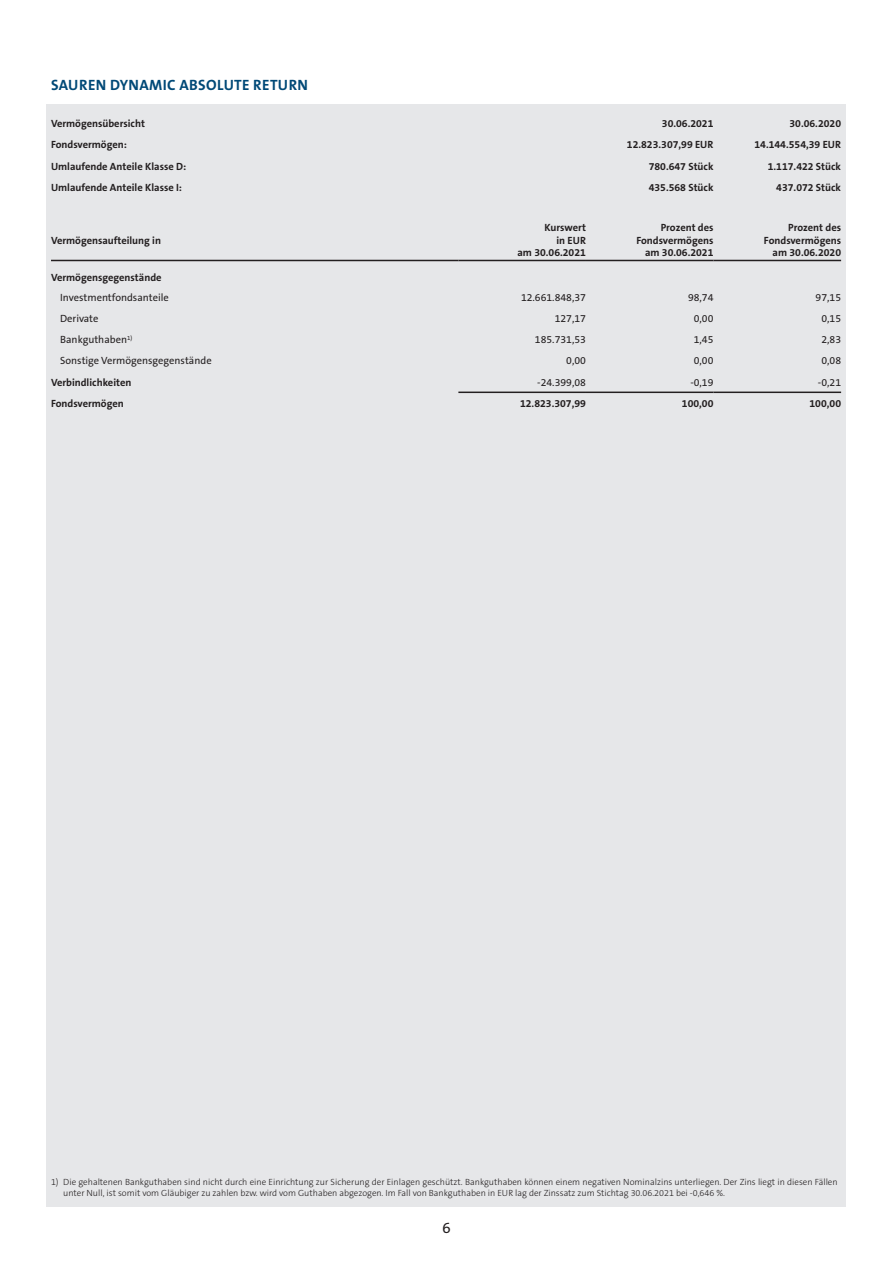
<style>
.page{position:relative;width:893px;height:1263px;background:#fff}
.page>*{position:absolute;margin:0;border:0;box-sizing:border-box;transform-origin:0 0}
.Inhaltsverzeichnis{font:700 15px "The Sans Os F";letter-spacing:.025em;color:#004977}
.t1{font:15px "The Sans Os F";color:#231f20}
.t2{font:700 10.5px "The Sans Os F";color:#231f20}
.t3{font:10.5px "The Sans Os F";color:#231f20}
.t4{font:300 9px/11.1px "The Sans Os F";color:#231f20}
</style>
<div class="page">
<div style="left:47px;top:104px;width:799px;height:1102px;background:#e6e7e9"></div>
<hr style="left:51px;top:260px;width:407px;height:1px;background:#231f20">
<hr style="left:458px;top:260px;width:128px;height:1px;background:#231f20">
<hr style="left:586px;top:260px;width:127px;height:1px;background:#231f20">
<hr style="left:713px;top:260px;width:128px;height:1px;background:#231f20">
<hr style="left:458px;top:392px;width:128px;height:1px;background:#231f20">
<hr style="left:586px;top:392px;width:127px;height:1px;background:#231f20">
<hr style="left:713px;top:392px;width:128px;height:1px;background:#231f20">
<p class="Inhaltsverzeichnis" style="left:51px;top:75px;width:258px">SAUREN DYNAMIC ABSOLUTE RETURN</p>
<p class="t2" style="left:51px;top:117px;width:95px">Vermögensübersicht</p>
<p class="t2" style="left:662px;top:117px;width:53px">30.06.2021</p>
<p class="t2" style="left:789px;top:117px;width:53px">30.06.2020</p>
<p class="t2" style="left:51px;top:138px;width:77px">Fondsvermögen:</p>
<p class="t2" style="left:627px;top:138px;width:88px">12.823.307,99 EUR</p>
<p class="t2" style="left:754px;top:138px;width:88px">14.144.554,39 EUR</p>
<p class="t2" style="left:51px;top:159px;width:137px">Umlaufende Anteile Klasse D:</p>
<p class="t2" style="left:649px;top:159px;width:66px">780.647 Stück</p>
<p class="t2" style="left:768px;top:159px;width:75px">1.117.422 Stück</p>
<p class="t2" style="left:51px;top:181px;width:133px">Umlaufende Anteile Klasse I:</p>
<p class="t2" style="left:649px;top:181px;width:66px">435.568 Stück</p>
<p class="t2" style="left:776px;top:181px;width:66px">437.072 Stück</p>
<p class="t2" style="left:51px;top:233px;width:112px">Vermögensaufteilung in</p>
<p class="t2" style="left:545px;top:221px;width:43px">Kurswert</p>
<p class="t2" style="left:556px;top:233px;width:31px">in EUR</p>
<p class="t2" style="left:517px;top:246px;width:70px">am 30.06.2021</p>
<p class="t2" style="left:661px;top:221px;width:54px">Prozent des</p>
<p class="t2" style="left:636px;top:233px;width:79px">Fondsvermögens</p>
<p class="t2" style="left:645px;top:246px;width:70px">am 30.06.2021</p>
<p class="t2" style="left:788px;top:221px;width:54px">Prozent des</p>
<p class="t2" style="left:764px;top:233px;width:79px">Fondsvermögens</p>
<p class="t2" style="left:773px;top:246px;width:70px">am 30.06.2020</p>
<p class="t2" style="left:51px;top:271px;width:112px">Vermögensgegenstände</p>
<p class="t3" style="left:60px;top:290px;width:110px">Investmentfondsanteile</p>
<p class="t3" style="left:521px;top:290px;width:66px">12.661.848,37</p>
<p class="t3" style="left:688px;top:290px;width:27px">98,74</p>
<p class="t3" style="left:816px;top:290px;width:27px">97,15</p>
<p class="t3" style="left:60px;top:311px;width:40px">Derivate</p>
<p class="t3" style="left:555px;top:311px;width:33px">127,17</p>
<p class="t3" style="left:694px;top:311px;width:21px">0,00</p>
<p class="t3" style="left:821px;top:311px;width:21px">0,15</p>
<p class="t3" style="left:60px;top:333px;width:74px">Bankguthaben<sup>1)</sup></p>
<p class="t3" style="left:535px;top:333px;width:52px">185.731,53</p>
<p class="t3" style="left:694px;top:333px;width:21px">1,45</p>
<p class="t3" style="left:821px;top:333px;width:21px">2,83</p>
<p class="t3" style="left:60px;top:354px;width:153px">Sonstige Vermögensgegenstände</p>
<p class="t3" style="left:566px;top:354px;width:21px">0,00</p>
<p class="t3" style="left:694px;top:354px;width:21px">0,00</p>
<p class="t3" style="left:821px;top:354px;width:21px">0,08</p>
<p class="t2" style="left:51px;top:375px;width:82px">Verbindlichkeiten</p>
<p class="t3" style="left:537px;top:375px;width:50px">-24.399,08</p>
<p class="t3" style="left:690px;top:375px;width:25px">-0,19</p>
<p class="t3" style="left:818px;top:375px;width:25px">-0,21</p>
<p class="t2" style="left:51px;top:396px;width:74px">Fondsvermögen</p>
<p class="t2" style="left:520px;top:396px;width:67px">12.823.307,99</p>
<p class="t2" style="left:682px;top:396px;width:33px">100,00</p>
<p class="t2" style="left:809px;top:396px;width:33px">100,00</p>
<p class="t4" style="left:63px;top:1176px;width:776px;text-indent:-12px">1) Die gehaltenen Bankguthaben sind nicht durch eine Einrichtung zur Sicherung der Einlagen geschützt. Bankguthaben können einem negativen Nominalzins unterliegen. Der Zins liegt in diesen Fällen unter Null, ist somit vom Gläubiger zu zahlen bzw. wird vom Guthaben abgezogen. Im Fall von Bankguthaben in EUR lag der Zinssatz zum Stichtag 30.06.2021 bei -0,646 %.</p>
<h1 class="t1" style="left:442px;top:1218px;width:10px">6</h1>
</div>
